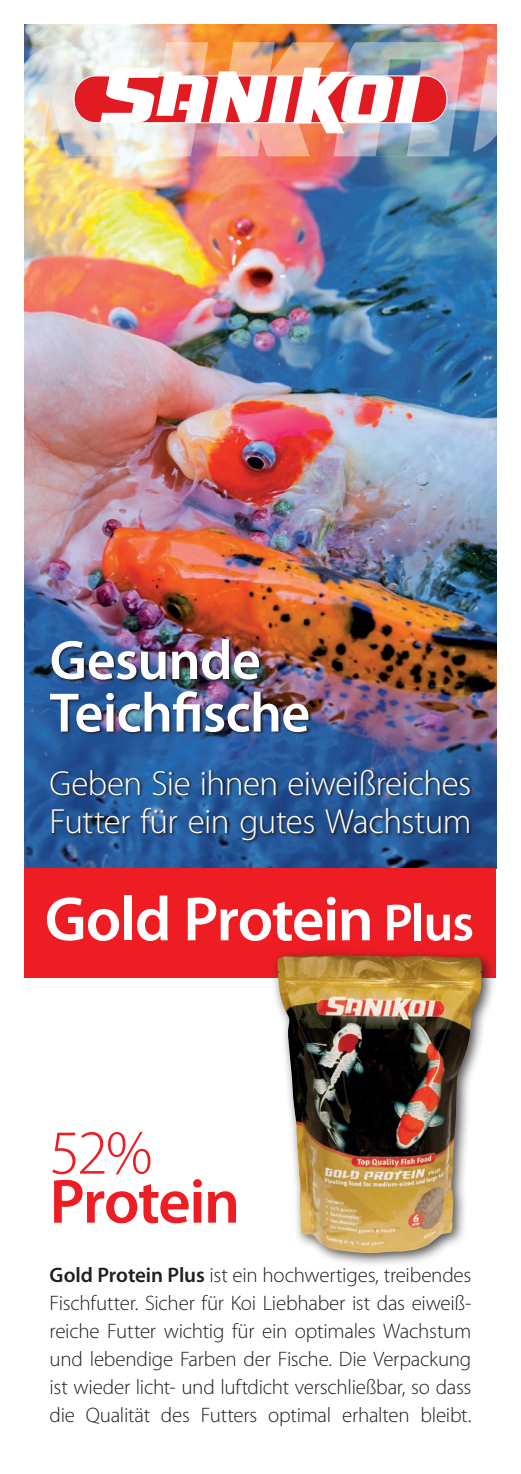
<style>
.page{position:relative;width:521px;height:1474px;background:#fff}
.page>*{position:absolute;margin:0;border:0;box-sizing:border-box;transform-origin:0 0}
.sfeer_heading{font:600 63px "Myriad Pro";letter-spacing:-.02em;color:#fff}
.sfeer_heading-2{font:600 63px "Myriad Pro";letter-spacing:-.025em;color:#ee1d23}
.sfeer_heading-3{font:300 63px "Myriad Pro";color:#ee1d23}
.sfeer_heading-4{font:600 56px/52.5px "Myriad Pro";letter-spacing:-.01em;color:#fff}
.sfeer_heading-5{font:300 35px/38.5px "Myriad Pro";letter-spacing:-.015em;color:#fff}
.sfeer_heading-6{font:300 21px/28px "Myriad Pro";letter-spacing:-.015em;color:#231f20;text-align:justify}
.s1{font-size:52.5px}
.s2{font-weight:600}
</style>
<div class="page">
<img style="left:25px;top:25px;width:471px;height:843px">
<div style="left:25px;top:868px;width:471px;height:109px;background:#ee1d23"></div>
<img style="left:24px;top:42px;width:473px;height:114px">
<img style="left:50px;top:638px;width:424px;height:206px">
<div style="left:270px;top:948px;width:226px;height:319px;background:#231f20;opacity:.8"></div>
<img style="left:276px;top:955px;width:206px;height:298px">
<p class="sfeer_heading-4" style="left:50px;top:632px;width:262px">Gesunde<br>Teichfische</p>
<p class="sfeer_heading-5" style="left:50px;top:763px;width:423px">Geben Sie ihnen eiweißreiches<br>Futter für ein gutes Wachstum</p>
<p class="sfeer_heading" style="left:45px;top:879px;width:431px">Gold Protein <span class="s1">Plus</span></p>
<p class="sfeer_heading-3" style="left:50px;top:1114px;width:104px">52%</p>
<p class="sfeer_heading-2" style="left:50px;top:1161px;width:192px">Protein</p>
<p class="sfeer_heading-6" style="left:50px;top:1260px;width:423px"><span class="s2">Gold Protein Plus</span> ist ein hochwertiges, treibendes Fischfutter. Sicher für Koi Liebhaber ist das eiweiß&shy;reiche Futter wichtig für ein optimales Wachstum und lebendige Farben der Fische. Die Verpackung ist wieder licht- und luftdicht verschließbar, so dass die Qualität des Futters optimal erhalten bleibt.</p>
</div>
